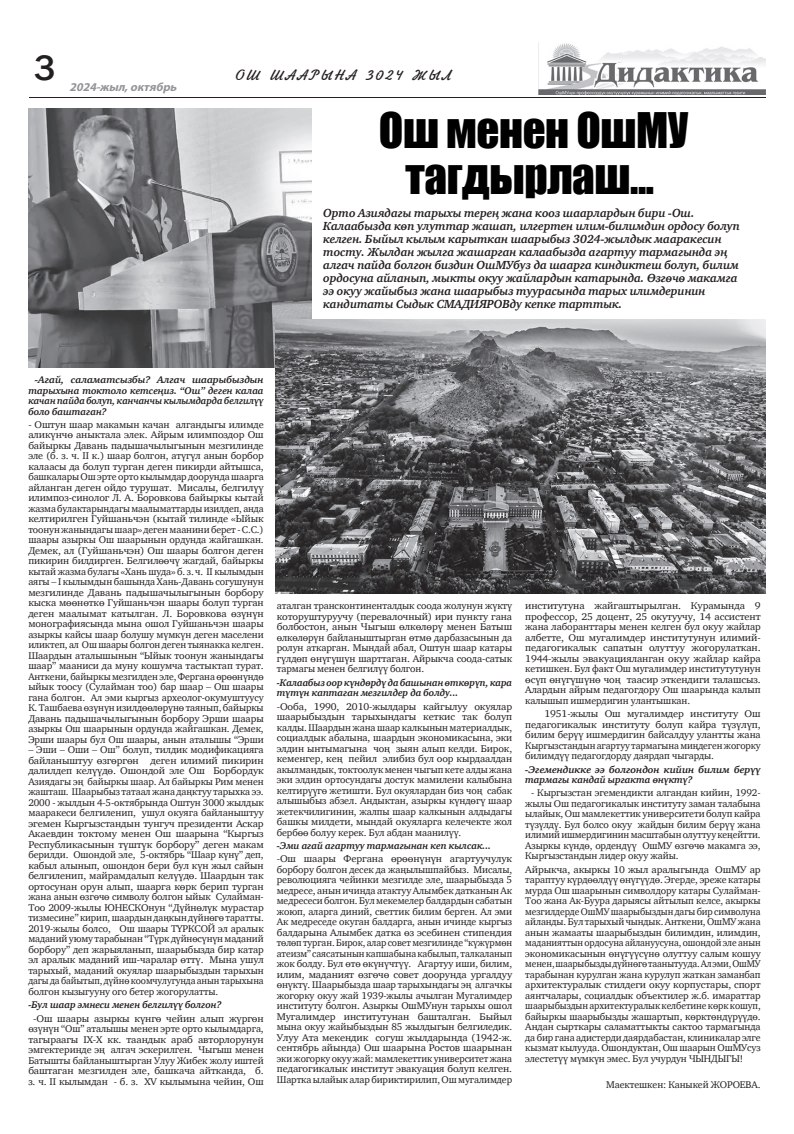
<style>
.page{position:relative;width:794px;height:1134px;background:#fff}
.page>*{position:absolute;margin:0;border:0;box-sizing:border-box;transform-origin:0 0}
.t1{font:45.1px/45.1px "Impact";letter-spacing:-.01em;color:#000;text-align:center}
.t2{font:35.5px "Q3 Franklin Gothic Medium C";color:#231f20}
.t3{font:15px "Q3 Jikharev Q2";letter-spacing:.125em;color:#231f20}
.t4{font:italic 700 12px/13px "Q3 Charter C";letter-spacing:-.01em;color:#231f20}
.t5{font:italic 700 12px "Myriad Pro";color:#939598}
.t6{font:10px/10.5px "Q3 Charter C";letter-spacing:-.01em;color:#231f20;text-align:justify;scale:1.05 1}
.t7{font:10px/10.5px "Q3 Charter C";letter-spacing:-.01em;color:#231f20;text-align:justify}
.t8{font:italic 700 10px/10.5px "Q3 Charter C";letter-spacing:-.01em;color:#231f20;text-align:justify;scale:1.05 1}
.t9{font:italic 700 10px/10.5px "Q3 Charter C";letter-spacing:-.01em;color:#231f20}
</style>
<div class="page">
<hr style="left:29px;top:97px;width:736px;height:1px;background:#231f20">
<img style="left:539px;top:43px;width:226px;height:52px">
<img style="left:28px;top:109px;width:284px;height:259px">
<img style="left:275px;top:320px;width:490px;height:273px">
<h2 class="t2" style="left:33px;top:48px;width:23px">3</h2>
<p class="t5" style="left:69px;top:79px;width:112px">2024-жыл,октябрь</p>
<h3 class="t3" style="left:234px;top:67px;width:218px">ОШ ШААРЫНА 3024 ЖЫЛ</h3>
<h1 class="t1" style="left:379px;top:107px;width:311px">Ош менен ОшМУ тагдырлаш...</h1>
<p class="t4" style="left:323px;top:207px;width:418px">Орто Азиядагы тарыхы тереў жана кооз шаарлардын бири -Ош.<br>Калаабызда кєп улуттар жашап, илгертен илим-билимдин ордосу болуп келген. Быйыл кылым карыткан шаарыбыз 3024-жылдык мааракесин тосту. Жылдан жылга жашарган калаабызда агартуу тармагында эў алгач пайда болгон биздин ОшМУбуз да шаарга киндиктеш болуп, билим ордосуна айланып, мыкты окуу жайлардын катарында. Єзгєчє макамга ээ окуу жайыбыз жана шаарыбыз туурасында тарых илимдеринин кандитаты Сыдык СМАДИЯРОВду кепке тарттык.</p>
<p class="t8" style="left:28px;top:375px;width:226px;text-indent:7px">-Агай, саламатсызбы? Алгач шаарыбыздын тарыхына токтоло кетсеўиз. “Ош” деген калаа качан пайда болуп, канчанчы кылымдарда белгилїї боло баштаган?</p>
<p class="t7" style="left:28px;top:419px;width:237px">- Оштун шаар макамын качан алгандыгы илимде аликїнчє аныктала элек. Айрым илимпоздор Ош байыркы Давань падышачылыгынын мезгилинде эле (б. з. ч. II к.) шаар болгон, атїгїл анын борбор калаасы да болуп турган деген пикирди айтышса, башкалары Ош эрте орто кылымдар доорунда шаарга айланган деген ойдо турушат. Мисалы, белгилїї илимпоз-синолог Л. А. Боровкова байыркы кытай жазма булактарындагы маалыматтарды изилдеп, анда келтирилген Гуйшаньчэн (кытай тилинде «Ыйык тоонун жанындагы шаар» деген маанини берет - С.С.) шаары азыркы Ош шаарынын ордунда жайгашкан.<br>Демек, ал (Гуйшаньчэн) Ош шаары болгон деген пикирин билдирген. Белгилєєчї жагдай, байыркы кытай жазма булагы «Хань шуда» б. з. ч. II кылымдын аягы – I кылымдын башында Хань-Давань согушунун мезгилинде Давань падышачылыгынын борбору кыска мєєнєткє Гуйшаньчэн шаары болуп турган деген маалымат катылган. Л. Боровкова єзїнїн монографиясында мына ошол Гуйшаньчэн шаары азыркы кайсы шаар болушу мїмкїн деген маселени иликтеп, ал Ош шаары болгон деген тыянакка келген.<br>Шаардын аталышынын “Ыйык тоонун жанындагы шаар” мааниси да муну кошумча тастыктап турат.<br>Анткени, байыркы мезгилден эле, Фергана єрєєнїндє ыйык тоосу (Сулайман тоо) бар шаар – Ош шаары гана болгон. Ал эми кыргыз археолог-окумуштуусу К. Ташбаева єзїнїн изилдєєлєрїнє таянып, байыркы Давань падышачылыгынын борбору Эрши шаары азыркы Ош шаарынын ордунда жайгашкан. Демек, Эрши шаары бул Ош шаары, анын аталышы “Эрши</p>
<p class="t7" style="left:28px;top:745px;width:237px">– Эши – Оши – Ош” болуп, тилдик модификацияга байланыштуу єзгєргєн деген илимий пикирин далилдеп келїїдє. Ошондой эле Ош Борбордук Азиядагы эў байыркы шаар. Ал байыркы Рим менен жашташ. Шаарыбыз татаал жана даўктуу тарыхка ээ.<br>2000 - жылдын 4-5-октябрында Оштун 3000 жылдык мааракеси белгиленип, ушул окуяга байланыштуу эгемен Кыргызстандын тунгуч президенти Аскар Акаевдин токтому менен Ош шаарына “Кыргыз Республикасынын тїштїк борбору” деген макам берилди. Ошондой эле, 5-октябрь “Шаар кїнї” деп, кабыл алынып, ошондон бери бул кїн жыл сайын белгиленип, майрамдалып келїїдє. Шаардын так ортосунан орун алып, шаарга кєрк берип турган жана анын єзгєчє символу болгон ыйык Сулайман-Тоо 2009-жылы ЮНЕСКОнун “Дїйнєлїк мурастар тизмесине” кирип, шаардын даўкын дїйнєгє таратты.<br>2019-жылы болсо, Ош шаары ТЇРКСОЙ эл аралык маданий уюму тарабынан “Тїрк дїйнєсїнїн маданий борбору” деп жарыяланып, шаарыбызда бир катар эл аралык маданий иш-чаралар єттї. Мына ушул тарыхый, маданий окуялар шаарыбыздын тарыхын дагы да байытып, дїйнє коомчулугунда анын тарыхына болгон кызыгууну ого бетер жогорулатты.</p>
<p class="t9" style="left:28px;top:1000px;width:195px">-Бул шаар эмнеси менен белгилїї болгон?</p>
<p class="t6" style="left:28px;top:1013px;width:226px;text-align:center">-Ош шаары азыркы кїнгє чейин алып жїргєн єзїнїн “Ош” аталышы менен эрте орто кылымдарга, тагыраагы IX-X кк. таандык араб авторлорунун эмгектеринде эў алгач эскерилген. Чыгыш менен Батышты байланыштырган Улуу Жибек жолу иштей баштаган мезгилден эле, башкача айтканда, б. з. ч. II кылымдан - б. з. XV кылымына чейин, Ош</p>
<p class="t7" style="left:277px;top:601px;width:237px">аталган трансконтиненталдык соода жолунун жїктї которуштуруучу (перевалочный) ири пункту гана болбостон, анын Чыгыш єлкєлєрї менен Батыш єлкєлєрїн байланыштырган єтмє дарбазасынын да ролун аткарган. Мындай абал, Оштун шаар катары гїлдєп єнїгїшїн шарттаган. Айрыкча соода-сатык тармагы менен белгилїї болгон.</p>
<p class="t9" style="left:277px;top:677px;width:237px">-Калаабыз оор кїндєрдї да башынан єткєрїп, кара тїтїн каптаган мезгилдер да болду...</p>
<p class="t6" style="left:277px;top:701px;width:226px">-Ооба, 1990, 2010-жылдары кайгылуу окуялар шаарыбыздын тарыхындагы кеткис так болуп калды. Шаардын жана шаар калкынын материалдык, социалдык абалына, шаардын экономикасына, эки элдин ынтымагына чоў зыян алып келди. Бирок, кеменгер, кеў пейил элибиз бул оор кырдаалдан акылмандык, токтоолук менен чыгып кете алды жана эки элдин ортосундагы достук мамилени калыбына келтирїїгє жетишти. Бул окуялардан биз чоў сабак алышыбыз абзел. Андыктан, азыркы кїндєгї шаар жетекчилигинин, жалпы шаар калкынын алдыдагы башкы милдети, мындай окуяларга келечекте жол бербєє болуу керек. Бул абдан маанилїї.</p>
<p class="t9" style="left:277px;top:840px;width:216px">-Эми агай агартуу тармагынан кеп кылсак...</p>
<p class="t6" style="left:277px;top:854px;width:226px">-Ош шаары Фергана єрєєнїнїн агартуучулук борбору болгон десек да жаўылышпайбыз. Мисалы, революцияга чейинки мезгилде эле, шаарыбызда 5 медресе, анын ичинда атактуу Алымбек датканын Ак медресеси болгон. Бул мекемелер балдардын сабатын жоюп, аларга диний, светтик билим берген. Ал эми Ак медреседе окуган балдарга, анын ичинде кыргыз балдарына Алымбек датка єз эсебинен стипендия тєлєп турган. Бирок, алар совет мезгилинде “кїжїрмєн атеизм” саясатынын капшабына кабылып, талкаланып жок болду. Бул єтє єкїнїчтїї. Агартуу иши, билим, илим, маданият єзгєчє совет доорунда ургалдуу єнїктї. Шаарыбызда шаар тарыхындагы эў алгачкы жогорку окуу жай 1939-жылы ачылган Мугалимдер институту болгон. Азыркы ОшМУнун тарыхы ошол Мугалимдер институтунан башталган. Быйыл мына окуу жайыбыздын 85 жылдыгын белгиледик.<br>Улуу Ата мекендик согуш жылдарында (1942-ж. сентябрь айында) Ош шаарына Ростов шаарынан эки жогорку окуу жай: мамлекеттик университет жана педагогикалык институт эвакуация болуп келген.<br>Шартка ылайык алар бириктирилип, Ош мугалимдер</p>
<p class="t6" style="left:525px;top:601px;width:226px">институтуна жайгаштырылган. Курамында 9 профессор, 25 доцент, 25 окутуучу, 14 ассистент жана лаборанттары менен келген бул окуу жайлар албетте, Ош мугалимдер институтунун илимий&shy;педагогикалык сапатын олуттуу жогорулаткан.<br>1944-жылы эвакуацияланган окуу жайлар кайра кетишкен. Бул факт Ош мугалимдер институтутунун єсїп єнїгїшїнє чоў таасир эткендиги талашсыз.<br>Алардын айрым педагогдору Ош шаарында калып калышып ишмердигин улантышкан.</p>
<p class="t6" style="left:525px;top:709px;width:226px;text-indent:19px">1951-жылы Ош мугалимдер институту Ош педагогикалык институту болуп кайра тїзїлїп, билим берїї ишмердигин байсалдуу улантты жана Кыргызстандын агартуу тармагына миўдеген жогорку билимдїї педагогдорду даярдап чыгарды.</p>
<p class="t8" style="left:525px;top:764px;width:226px">-Эгемендикке ээ болгондон кийин билим берїї тармагы кандай ыргакта єнїктї?</p>
<p class="t7" style="left:525px;top:788px;width:237px;text-indent:6px">- Кыргызстан эгемендикти алгандан кийин, 1992- жылы Ош педагогикалык институту заман талабына ылайык, Ош мамлекеттик университети болуп кайра тїзїлдї. Бул болсо окуу жайдын билим берїї жана илимий ишмердигинин масштабын олуттуу кеўейтти.<br>Азыркы кїндє, ордендїї ОшМУ єзгєчє макамга ээ, Кыргызстандын лидер окуу жайы.</p>
<p class="t6" style="left:525px;top:864px;width:226px">Айрыкча, акыркы 10 жыл аралыгында ОшМУ ар тараптуу кїрдєєлдїї єнїгїїдє. Эгерде, эреже катары мурда Ош шаарынын символдору катары Сулайман-Тоо жана Ак-Буура дарыясы айтылып келсе, акыркы мезгилдерде ОшМУ шаарыбыздын дагы бир символуна айланды. Бул тарыхый чындык. Анткени, ОшМУ жана анын жамааты шаарыбыздын билимдин, илимдин, маданияттын ордосуна айлануусуна, ошондой эле анын экономикасынын єнїгїїсїнє олуттуу салым кошуу менен, шаарыбызды дїйнєгє таанытууда. Ал эми, ОшМУ тарабынан курулган жана курулуп жаткан заманбап архитектуралык стилдеги окуу корпустары, спорт аянтчалары, социалдык объектилер ж.б. имараттар шаарыбыздын архитектуралык келбетине кєрк кошуп, байыркы шаарыбызды жашартып, кєрктєндїрїїдє.<br>Андан сырткары саламаттыкты сактоо тармагында да бир гана адистерди даярдабастан, клиникалар элге кызмат кылууда. Ошондуктан, Ош шаарын ОшМУсуз элестетїї мїмкїн эмес. Бул учурдун ЧЫНДЫГЫ!</p>
<p class="t7" style="left:606px;top:1080px;width:156px">Маектешкен: Каныкей ЖОРОЕВА.</p>
</div>
